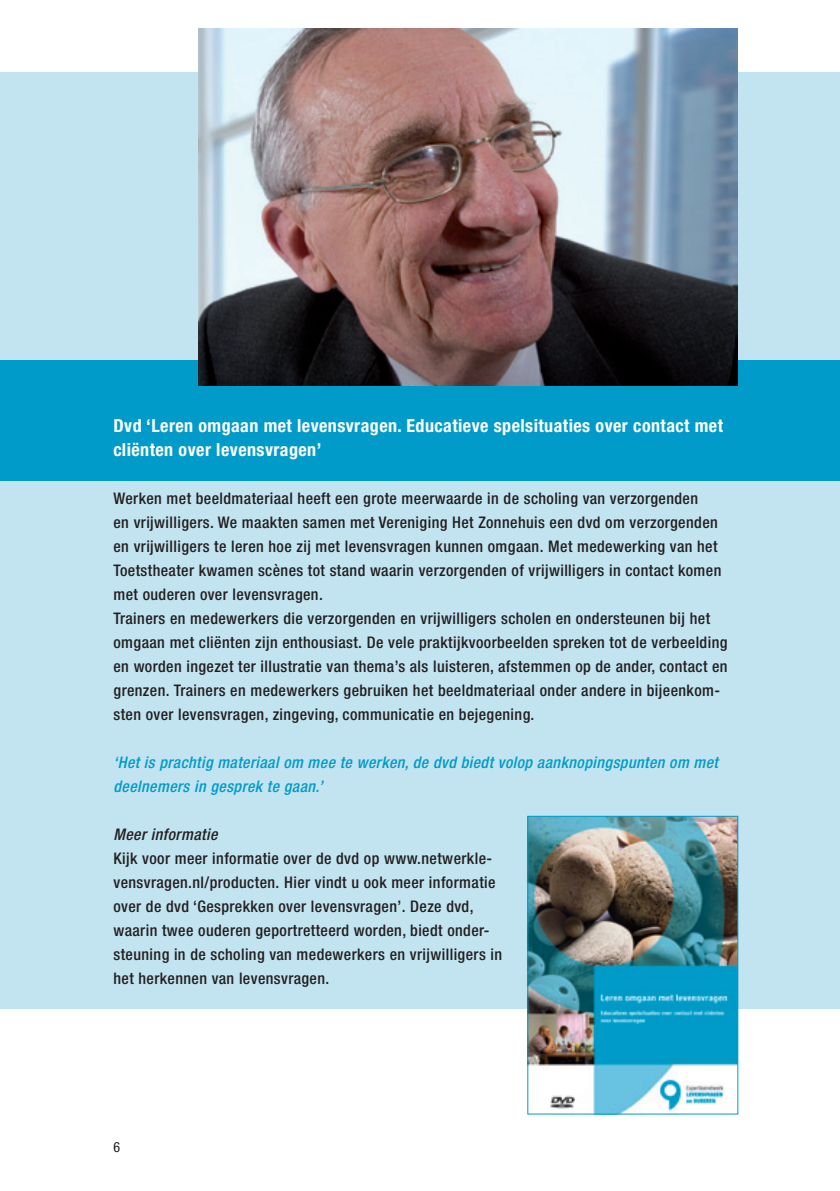
<style>
.page{position:relative;width:840px;height:1191px;background:#fff}
.page>*{position:absolute;margin:0;border:0;box-sizing:border-box;transform-origin:0 0}
.t1{font:700 condensed 18px/24px "Helvetica Neue LT Pro";letter-spacing:.025em;color:#fff}
.t2{font:500 condensed 16px/24px "Helvetica Neue LT Pro";letter-spacing:.025em;color:#231f20}
.t3{font:italic 500 condensed 16px/24px "Helvetica Neue LT Pro";letter-spacing:.025em;color:#009bc8}
.t4{font:italic 500 condensed 16px "Helvetica Neue LT Pro";letter-spacing:.025em;color:#231f20}
.t5{font:condensed 14px "Helvetica Neue LT Pro";color:#231f20}
</style>
<div class="page">
<div style="left:0;top:72px;width:839px;height:936px;background:#c2e4f1"></div>
<div style="left:0;top:360px;width:839px;height:120px;background:#009bc8"></div>
<img style="left:529px;top:818px;width:206px;height:294px">
<div style="left:527px;top:816px;width:210px;height:298px;border:1px solid #009bc8"></div>
<img style="left:198px;top:28px;width:539px;height:357px">
<p class="t1" style="left:113px;top:414px;width:610px">Dvd ‘Leren omgaan met levensvragen. Educatieve spelsituaties over contact met cliënten over levensvragen’</p>
<p class="t2" style="left:113px;top:486px;width:615px">Werken met beeldmateriaal heeft een grote meerwaarde in de scholing van verzorgenden<br>en vrijwilligers. We maakten samen met Vereniging Het Zonnehuis een dvd om verzorgenden en vrijwilligers te leren hoe zij met levensvragen kunnen omgaan. Met medewerking van het Toetstheater kwamen scènes tot stand waarin verzorgenden of vrijwilligers in contact komen met ouderen over levensvragen.<br>Trainers en medewerkers die verzorgenden en vrijwilligers scholen en ondersteunen bij het omgaan met cliënten zijn enthousiast. De vele praktijkvoorbeelden spreken tot de verbeelding en worden ingezet ter illustratie van thema’s als luisteren, afstemmen op de ander, contact en grenzen. Trainers en medewerkers gebruiken het beeldmateriaal onder andere in bijeenkom&shy;sten over levensvragen, zingeving, communicatie en bejegening.</p>
<p class="t3" style="left:113px;top:751px;width:605px">‘Het is prachtig materiaal om mee te werken, de dvd biedt volop aanknopingspunten om met deelnemers in gesprek te gaan.’</p>
<p class="t4" style="left:113px;top:825px;width:105px">Meer informatie</p>
<p class="t2" style="left:113px;top:846px;width:390px">Kijk voor meer informatie over de dvd op www.netwerkle&shy;vensvragen.nl/producten. Hier vindt u ook meer informatie over de dvd ‘Gesprekken over levensvragen’. Deze dvd, waarin twee ouderen geportretteerd worden, biedt onder&shy;steuning in de scholing van medewerkers en vrijwilligers in het herkennen van levensvragen.</p>
<p class="t5" style="left:113px;top:1139px;width:8px">6</p>
</div>
